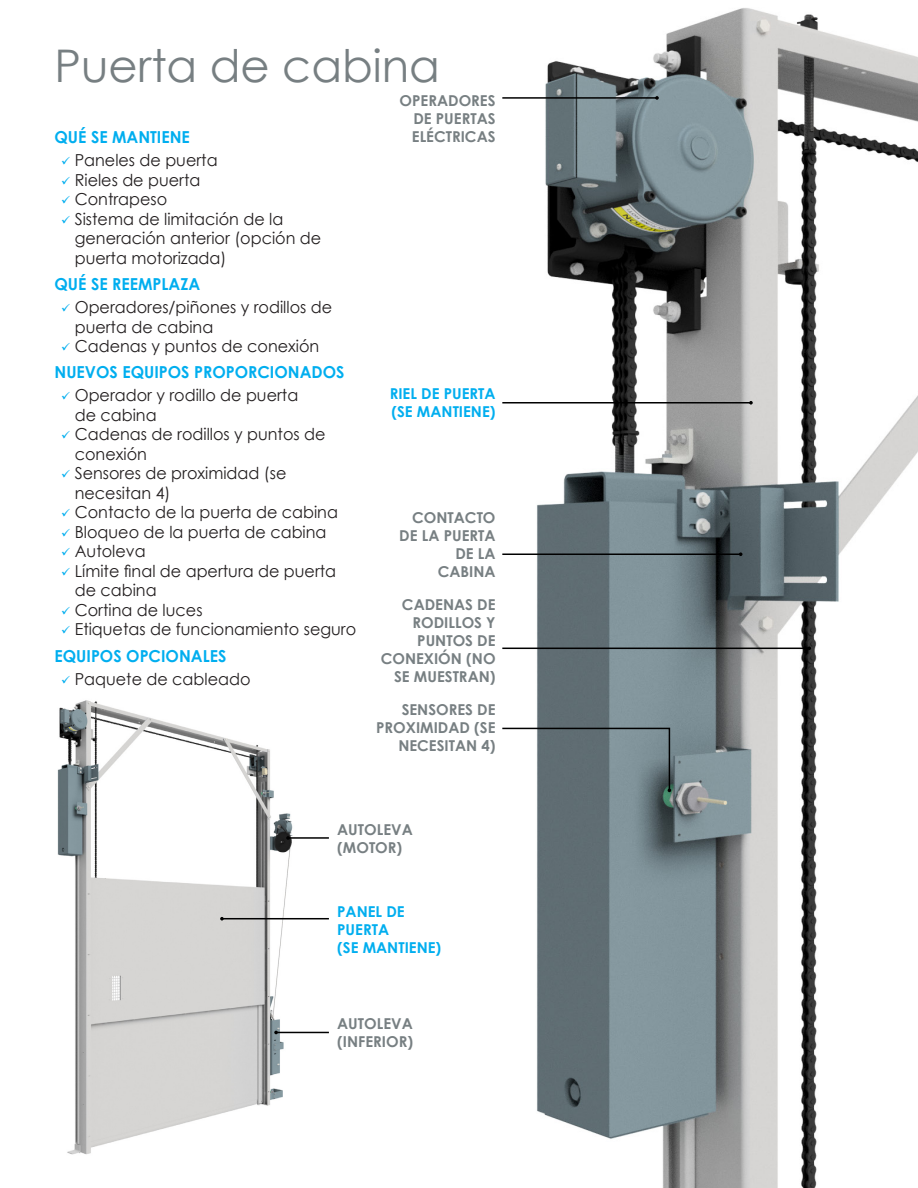
<style>
.page{position:relative;width:918px;height:1188px;background:#fff}
.page>*{position:absolute;margin:0;border:0;box-sizing:border-box;transform-origin:0 0}
.t1{font:45px "Century Gothic";color:#777f82}
.t2{font:16.5px/19.5px "Century Gothic";color:#231f20}
.Heading_Blue{font:700 16.5px "Century Gothic";color:#00aeef}
.t3{font:700 15px/18px "Century Gothic";color:#777f82;text-align:right}
.Heading_Blue-2{font:700 15px/18px "Century Gothic";color:#00aeef}
</style>
<div class="page">
<img style="left:57px;top:700px;width:251px;height:455px">
<img style="left:514px;top:8px;width:404px;height:1180px">
<hr style="left:502px;top:402px;width:249px;height:2px;background:#000">
<svg style="left:749px;top:401px;width:4px;height:4px"></svg>
<hr style="left:502px;top:554px;width:239px;height:1px;background:#000">
<hr style="left:502px;top:97px;width:155px;height:2px;background:#000">
<svg style="left:655px;top:96px;width:4px;height:4px"></svg>
<hr style="left:502px;top:648px;width:307px;height:1px;background:#000">
<hr style="left:222px;top:918px;width:107px;height:1px;background:#000">
<svg style="left:220px;top:917px;width:4px;height:4px"></svg>
<hr style="left:288px;top:837px;width:41px;height:2px;background:#000">
<svg style="left:286px;top:836px;width:4px;height:4px"></svg>
<hr style="left:276px;top:1032px;width:53px;height:1px;background:#000">
<svg style="left:502px;top:727px;width:169px;height:65px"></svg>
<p class="t1" style="left:55px;top:35px;width:387px">Puerta de cabina</p>
<p class="Heading_Blue" style="left:55px;top:125px;width:137px">QUÉ SE MANTIENE</p>
<p class="t2" style="left:75px;top:150px;width:144px">Paneles de puerta</p>
<p class="t2" style="left:75px;top:170px;width:127px">Rieles de puerta</p>
<p class="t2" style="left:75px;top:189px;width:94px">Contrapeso</p>
<p class="t2" style="left:75px;top:209px;width:248px">Sistema de limitación de la generación anterior (opción de puerta motorizada)</p>
<p class="Heading_Blue" style="left:55px;top:272px;width:147px">QUÉ SE REEMPLAZA</p>
<p class="t2" style="left:75px;top:297px;width:259px">Operadores/piñones y rodillos de puerta de cabina</p>
<p class="t2" style="left:75px;top:336px;width:246px">Cadenas y puntos de conexión</p>
<p class="Heading_Blue" style="left:55px;top:360px;width:292px">NUEVOS EQUIPOS PROPORCIONADOS</p>
<p class="t2" style="left:75px;top:385px;width:225px">Operador y rodillo de puerta de cabina</p>
<p class="t2" style="left:75px;top:424px;width:252px">Cadenas de rodillos y puntos de conexión</p>
<p class="t2" style="left:75px;top:463px;width:213px">Sensores de proximidad (se necesitan 4)</p>
<p class="t2" style="left:75px;top:502px;width:265px">Contacto de la puerta de cabina</p>
<p class="t2" style="left:75px;top:522px;width:253px">Bloqueo de la puerta de cabina</p>
<p class="t2" style="left:75px;top:541px;width:72px">Autoleva</p>
<p class="t2" style="left:75px;top:561px;width:263px">Límite final de apertura de puerta de cabina</p>
<p class="t2" style="left:75px;top:600px;width:129px">Cortina de luces</p>
<p class="t2" style="left:75px;top:619px;width:283px">Etiquetas de funcionamiento seguro</p>
<p class="Heading_Blue" style="left:55px;top:643px;width:173px">EQUIPOS OPCIONALES</p>
<p class="t2" style="left:75px;top:669px;width:177px">Paquete de cableado</p>
<p class="t3" style="left:412px;top:90px;width:85px;text-align:justify;text-indent:-12px">OPERADORES DE PUERTAS ELÉCTRICAS</p>
<p class="Heading_Blue-2" style="left:390px;top:384px;width:107px">RIEL DE PUERTA (SE MANTIENE)</p>
<p class="t3" style="left:399px;top:508px;width:98px">CONTACTO<br>DE LA PUERTA<br>DE LA<br>CABINA</p>
<p class="t3" style="left:381px;top:595px;width:116px">CADENAS DE<br>RODILLOS Y<br>PUNTOS DE<br>CONEXIÓN (NO<br>SE MUESTRAN)</p>
<p class="t3" style="left:376px;top:700px;width:121px">SENSORES DE<br>PROXIMIDAD (SE<br>NECESITAN 4)</p>
<p class="t3" style="left:337px;top:820px;width:77px;text-align:left">AUTOLEVA (MOTOR)</p>
<p class="Heading_Blue-2" style="left:337px;top:902px;width:106px">PANEL DE<br>PUERTA<br>(SE MANTIENE)</p>
<p class="t3" style="left:337px;top:1014px;width:77px;text-align:left">AUTOLEVA (INFERIOR)</p>
</div>
